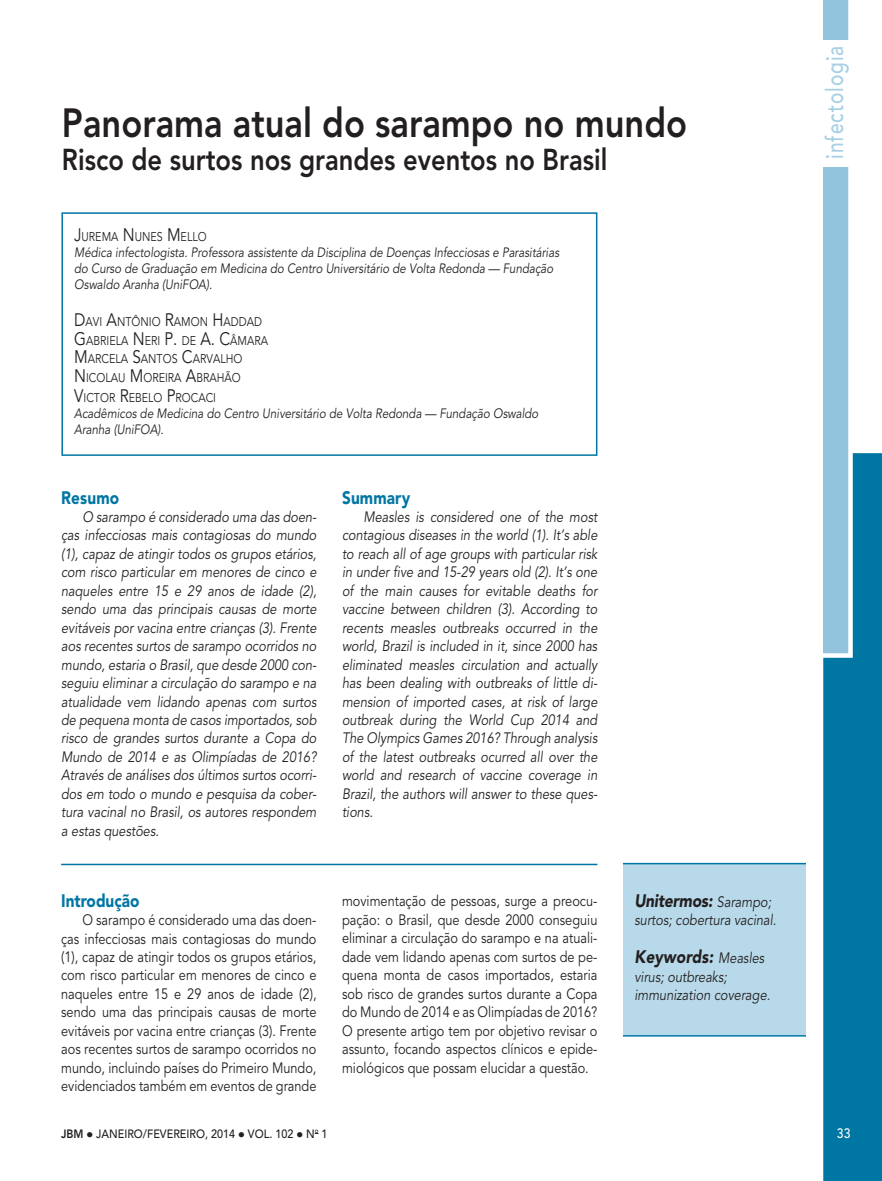
<style>
.page{position:relative;width:882px;height:1181px;background:#fff}
.page>*{position:absolute;margin:0;border:0;box-sizing:border-box;transform-origin:0 0}
.t1{font:800 40.5px "Avenir LT Std";color:#231f20;scale:.85 1}
.t2{font:800 30px "Avenir LT Std";color:#231f20;scale:.85 1}
.t3{font:500 24px "Avenir LT Std";letter-spacing:.05em;color:#a7d0e4;scale:.8 1}
.t4{font:900 18px "Avenir LT Std";letter-spacing:.01em;color:#0076a3;scale:.85 1}
.t5{font:italic 900 18px "Avenir LT Std";letter-spacing:-.01em;color:#231f20;scale:.85 1}
.t6{font:italic 900 18px "Avenir LT Std";letter-spacing:.01em;color:#231f20;scale:.85 1}
.t7{font:italic 15px/18.5px "Avenir LT Std";color:#231f20;text-align:justify;scale:.85 1}
.t8{font:15px/18.5px "Avenir LT Std";color:#231f20;text-align:justify;scale:.85 1}
.t9{font:italic 13.5px/15.8px "Avenir LT Std";color:#231f20;scale:.85 1}
.t10{font:500 13.5px "Avenir LT Std";color:#fff;scale:.9 1}
.t11{font:12.6px/19px "Avenir LT Std";color:#231f20;scale:.85 1}
.t12{font:500 12px "Avenir LT Std";color:#231f20;scale:.9 1}
.s1{font-size:18px}
.s2{font-weight:400;font-size:15px}
.s3{font-weight:800}
</style>
<div class="page">
<div style="left:823px;top:453px;width:58px;height:728px;background:#0076a3"></div>
<svg style="left:823px;top:0;width:29px;height:658px;background:#a0cce1"></svg>
<hr style="left:61px;top:864px;width:536px;height:1px;background:#0076a3">
<div style="left:61px;top:212px;width:536px;height:244px;border:2px solid #0076a3"></div>
<div style="left:622px;top:863px;width:183px;height:172px;background:#b8d9e9"></div>
<hr style="left:622px;top:863px;width:183px;height:1px;background:#0076a3">
<hr style="left:622px;top:1035px;width:183px;height:1px;background:#0076a3">
<div style="left:813px;top:40px;width:51px;height:127px;background:#fff"></div>
<h1 class="t1" style="left:62px;top:99px;width:736px">Panorama atual do sarampo no mundo</h1>
<h2 class="t2" style="left:62px;top:142px;width:642px">Risco de surtos nos grandes eventos no Brasil</h2>
<p class="t11" style="left:74px;top:228px;width:157px"><span class="s1">J</span>UREMA <span class="s1">N</span>UN ES <span class="s1">M</span> ELLO</p>
<p class="t9" style="left:74px;top:245px;width:572px">Médica infectologista. Professora assistente da Disciplina de Doenças Infecciosas e Parasitárias do Curso de Graduação em Medicina do Centro Universitário de Volta Redonda — Fundação<br>Oswaldo Aranha (UniFOA).</p>
<p class="t11" style="left:74px;top:312px;width:229px"><span class="s1">D</span>AVI <span class="s1">A</span>NTÔN IO <span class="s1">R</span>AMON <span class="s1">H</span>ADDAD<br><span class="s1">G</span>ABRIELA <span class="s1">N</span>ERI <span class="s1">P.</span> DE <span class="s1">A. C</span>ÂMARA<br><span class="s1">M</span> ARCELA <span class="s1">S</span>ANTOS <span class="s1">C</span>ARVALH O<br><span class="s1">N</span>ICOLAU <span class="s1">M</span> OREIRA <span class="s1">A</span>BRAHÃO<br><span class="s1">V</span>ICTOR <span class="s1">R</span>EBELO <span class="s1">P</span>ROCACI</p>
<p class="t9" style="left:74px;top:406px;width:547px">Acadêmicos de Medicina do Centro Universitário de Volta Redonda — Fundação Oswaldo<br>Aranha (UniFOA).</p>
<p class="t4" style="left:61px;top:486px;width:70px">Resumo</p>
<p class="t7" style="left:61px;top:508px;width:302px;text-indent:21px">O sarampo é considerado uma das doen&shy;ças infecciosas mais contagiosas do mundo (1), capaz de atingir todos os grupos etários, com risco particular em menores de cinco e naqueles entre 15 e 29 anos de idade (2), sendo uma das principais causas de morte evitáveis por vacina entre crianças (3). Frente aos recentes surtos de sarampo ocorridos no mundo, estaria o Brasil, que desde 2000 con&shy;seguiu eliminar a circulação do sarampo e na atualidade vem lidando apenas com surtos de pequena monta de casos importados, sob risco de grandes surtos durante a Copa do Mundo de 2014 e as Olimpíadas de 2016?<br>Através de análises dos últimos surtos ocorri&shy;dos em todo o mundo e pesquisa da cober&shy;tura vacinal no Brasil, os autores respondem a estas questões.</p>
<p class="t4" style="left:61px;top:889px;width:93px">Introdução</p>
<p class="t8" style="left:61px;top:911px;width:302px;text-indent:21px">O sarampo é considerado uma das doen&shy;ças infecciosas mais contagiosas do mundo (1), capaz de atingir todos os grupos etários, com risco particular em menores de cinco e naqueles entre 15 e 29 anos de idade (2), sendo uma das principais causas de morte evitáveis por vacina entre crianças (3). Frente aos recentes surtos de sarampo ocorridos no mundo, incluindo países do Primeiro Mundo, evidenciados também em eventos de grande</p>
<p class="t4" style="left:342px;top:486px;width:82px">Summary</p>
<p class="t7" style="left:342px;top:508px;width:302px;text-indent:21px">Measles is considered one of the most contagious diseases in the world (1). It’s able to reach all of age groups with particular risk in under five and 15-29 years old (2). It’s one of the main causes for evitable deaths for vaccine between children (3). According to recents measles outbreaks occurred in the world, Brazil is included in it, since 2000 has eliminated measles circulation and actually has been dealing with outbreaks of little di&shy;mension of imported cases, at risk of large outbreak during the World Cup 2014 and The Olympics Games 2016? Through analysis of the latest outbreaks ocurred all over the world and research of vaccine coverage in Brazil, the authors will answer to these ques&shy;tions.</p>
<p class="t8" style="left:342px;top:892px;width:302px">movimentação de pessoas, surge a preocu&shy;pação: o Brasil, que desde 2000 conseguiu eliminar a circulação do sarampo e na atuali&shy;dade vem lidando apenas com surtos de pe&shy;quena monta de casos importados, estaria sob risco de grandes surtos durante a Copa do Mundo de 2014 e as Olimpíadas de 2016?<br>O presente artigo tem por objetivo revisar o assunto, focando aspectos clínicos e epide&shy;miológicos que possam elucidar a questão.</p>
<p class="t5" style="left:634px;top:889px;width:162px">Unitermos: <span class="s2">Sarampo;</span></p>
<p class="t7" style="left:634px;top:911px;width:168px">surtos; cobertura vacinal.</p>
<p class="t6" style="left:634px;top:946px;width:154px">Keywords: <span class="s2">Measles</span></p>
<p class="t7" style="left:634px;top:967px;width:161px">virus; outbreaks; immunization coverage.</p>
<h3 class="t3" style="left:820px;top:159px;width:143px;rotate:-90deg">infectologia</h3>
<p class="t12" style="left:61px;top:1127px;width:297px"><span class="s3">JBM</span> ● JANEIRO/FEVEREIRO, 2014 ● VOL. 102 ● N<sup>o</sup> 1</p>
<p class="t10" style="left:836px;top:1125px;width:17px">33</p>
</div>
